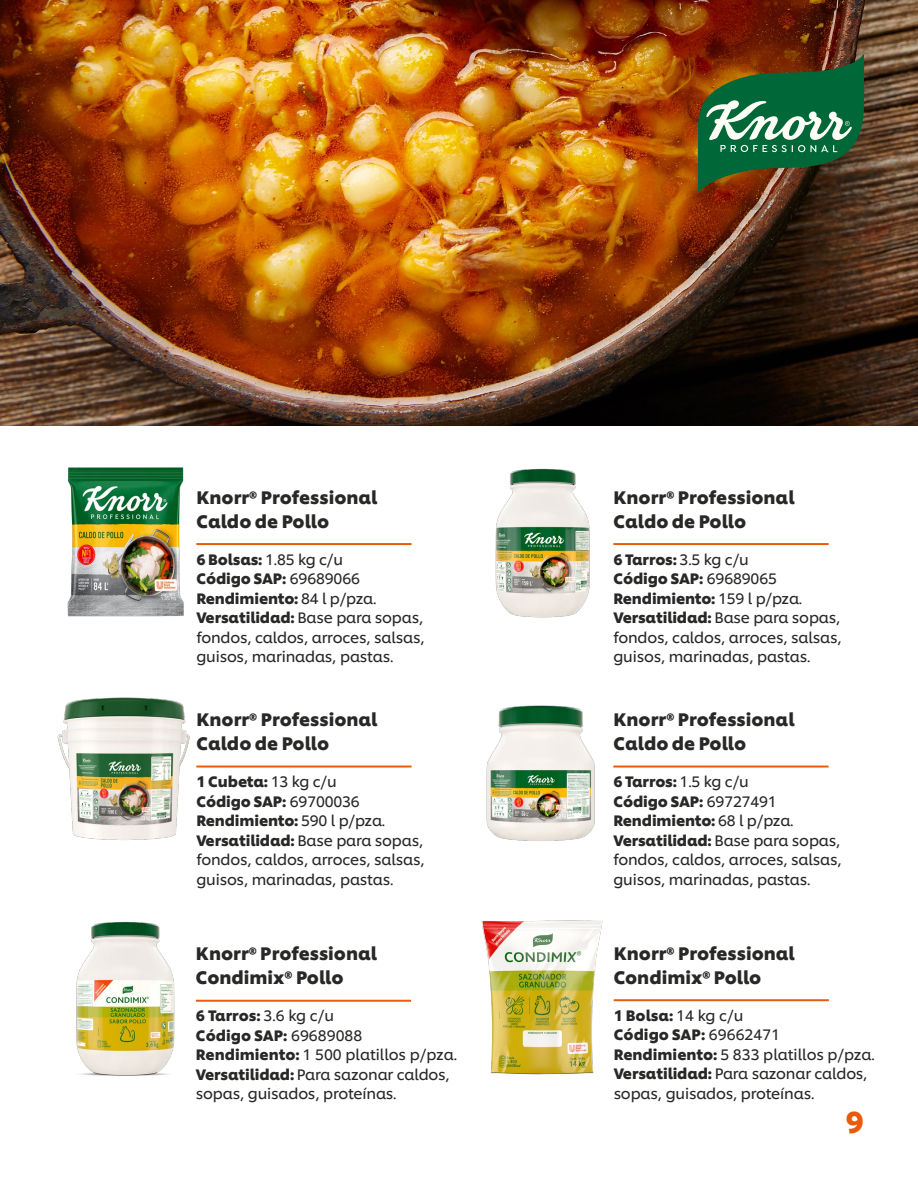
<style>
.page{position:relative;width:918px;height:1188px;background:#fff}
.page>*{position:absolute;margin:0;border:0;box-sizing:border-box;transform-origin:0 0}
.t1{font:700 30px "Unilever Shilling";color:#e75b0e}
.t2{font:700 18px/24px "Unilever Shilling";color:#282827}
.t3{font:15px/19.5px "Unilever Shilling";letter-spacing:-.01em;color:#282827}
.s1{font-weight:700}
</style>
<div class="page">
<hr style="left:196px;top:543px;width:216px;height:2px;background:#e95b0c">
<img style="left:67px;top:467px;width:142px;height:150px">
<hr style="left:196px;top:766px;width:216px;height:2px;background:#e95b0c">
<hr style="left:614px;top:999px;width:215px;height:2px;background:#e95b0c">
<hr style="left:613px;top:543px;width:216px;height:2px;background:#e95b0c">
<img style="left:495px;top:468px;width:130px;height:150px">
<img style="left:57px;top:697px;width:145px;height:143px">
<hr style="left:613px;top:766px;width:216px;height:2px;background:#e95b0c">
<img style="left:481px;top:920px;width:142px;height:155px">
<hr style="left:196px;top:1000px;width:215px;height:2px;background:#e95b0c">
<img style="left:76px;top:921px;width:131px;height:155px">
<img style="left:486px;top:705px;width:131px;height:136px">
<img style="left:0;top:0;width:918px;height:425px">
<svg style="left:698px;top:54px;width:166px;height:139px;background:#40653e"></svg>
<p class="t2" style="left:196px;top:483px;width:183px">Knorr® Professional<br>Caldo de Pollo</p>
<p class="t3" style="left:196px;top:548px;width:230px"><span class="s1">6 Bolsas:</span> 1.85 kg c/u<br><span class="s1">Código SAP:</span> 69689066<br><span class="s1">Rendimiento:</span> 84 l p/pza.<br><span class="s1">Versatilidad:</span> Base para sopas, fondos, caldos, arroces, salsas, guisos, marinadas, pastas.</p>
<p class="t2" style="left:196px;top:706px;width:183px">Knorr® Professional<br>Caldo de Pollo</p>
<p class="t3" style="left:196px;top:771px;width:230px"><span class="s1">1 Cubeta:</span> 13 kg c/u<br><span class="s1">Código SAP:</span> 69700036<br><span class="s1">Rendimiento:</span> 590 l p/pza.<br><span class="s1">Versatilidad:</span> Base para sopas, fondos, caldos, arroces, salsas, guisos, marinadas, pastas.</p>
<p class="t2" style="left:196px;top:940px;width:183px">Knorr® Professional<br>Condimix® Pollo</p>
<p class="t3" style="left:196px;top:1005px;width:263px"><span class="s1">6 Tarros:</span> 3.6 kg c/u<br><span class="s1">Código SAP:</span> 69689088<br><span class="s1">Rendimiento:</span> 1 500 platillos p/pza.<br><span class="s1">Versatilidad:</span> Para sazonar caldos, sopas, guisados, proteínas.</p>
<p class="t2" style="left:613px;top:483px;width:183px">Knorr® Professional<br>Caldo de Pollo</p>
<p class="t3" style="left:613px;top:548px;width:230px"><span class="s1">6 Tarros:</span> 3.5 kg c/u<br><span class="s1">Código SAP:</span> 69689065<br><span class="s1">Rendimiento:</span> 159 l p/pza.<br><span class="s1">Versatilidad:</span> Base para sopas, fondos, caldos, arroces, salsas, guisos, marinadas, pastas.</p>
<p class="t2" style="left:613px;top:706px;width:183px">Knorr® Professional<br>Caldo de Pollo</p>
<p class="t3" style="left:613px;top:771px;width:230px"><span class="s1">6 Tarros:</span> 1.5 kg c/u<br><span class="s1">Código SAP:</span> 69727491<br><span class="s1">Rendimiento:</span> 68 l p/pza.<br><span class="s1">Versatilidad:</span> Base para sopas, fondos, caldos, arroces, salsas, guisos, marinadas, pastas.</p>
<p class="t2" style="left:614px;top:939px;width:183px">Knorr® Professional<br>Condimix® Pollo</p>
<p class="t3" style="left:614px;top:1005px;width:263px"><span class="s1">1 Bolsa:</span> 14 kg c/u<br><span class="s1">Código SAP:</span> 69662471<br><span class="s1">Rendimiento:</span> 5 833 platillos p/pza.<br><span class="s1">Versatilidad:</span> Para sazonar caldos, sopas, guisados, proteínas.</p>
<h1 class="t1" style="left:845px;top:1099px;width:20px">9</h1>
</div>
